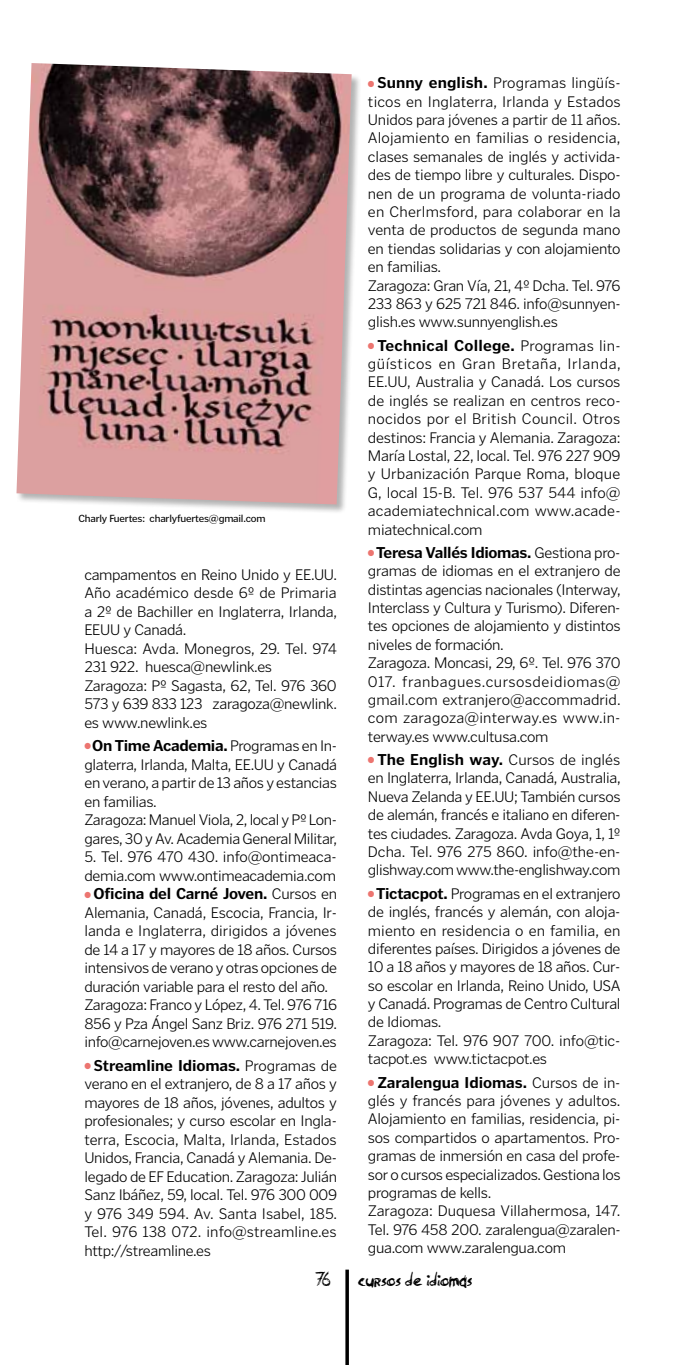
<style>
.page{position:relative;width:695px;height:1365px;background:#fff}
.page>*{position:absolute;margin:0;border:0;box-sizing:border-box;transform-origin:0 0}
.t1{font:21px "Philip'Signature";color:#000}
.t2{font:300 15.75px/18.4px "Poynter Gothic Text";letter-spacing:-.02em;color:#000}
.t3{font:10.5px "Poynter Gothic Text Tab";letter-spacing:-.02em;color:#000}
.s1{color:#ec7570}
.s2{font-weight:700}
</style>
<div class="page">
<svg style="left:345px;top:1269px;width:4px;height:95px"></svg>
<div style="left:16px;top:62px;width:345px;height:452px;background:#000;opacity:.3"></div>
<img style="left:16px;top:63px;width:335px;height:441px">
<p class="t3" style="left:78px;top:512px;width:188px">Charly Fuertes: charlyfuertes@gmail.com</p>
<p class="t2" style="left:84px;top:565px;width:254px">campamentos en Reino Unido y EE.UU.<br>Año académico desde 6º de Primaria a 2º de Bachiller en Inglaterra, Irlanda,<br>EEUU y Canadá.<br>Huesca: Avda. Monegros, 29. Tel. 974<br>231 922. huesca@newlink.es<br>Zaragoza: Pº Sagasta, 62, Tel. 976 360<br>573 y 639 833 123 zaragoza@newlink. es www.newlink.es</p>
<p class="t2" style="left:84px;top:736px;width:254px"><span class="s1">●</span> <span class="s2">On Time Academia.</span> Programas en In&shy;glaterra, Irlanda, Malta, EE.UU y Canadá en verano, a partir de 13 años y estancias en familias.<br>Zaragoza: Manuel Viola, 2, local y Pº Lon&shy;gares, 30 y Av. Academia General Militar,</p>
<p class="t2" style="left:84px;top:847px;width:254px">5. Tel. 976 470 430. info@ontimeaca&shy;demia.com www.ontimeacademia.com</p>
<p class="t2" style="left:84px;top:884px;width:254px"><span class="s1">●</span> <span class="s2">Oficina del Carné Joven.</span> Cursos en Alemania, Canadá, Escocia, Francia, Ir&shy;landa e Inglaterra, dirigidos a jóvenes de 14 a 17 y mayores de 18 años. Cursos intensivos de verano y otras opciones de duración variable para el resto del año.<br>Zaragoza: Franco y López, 4. Tel. 976 716<br>856 y Pza Ángel Sanz Briz. 976 271 519. info@carnejoven.es www.carnejoven.es</p>
<p class="t2" style="left:84px;top:1056px;width:254px;text-align:justify"><span class="s1">●</span> <span class="s2">Streamline Idiomas.</span> Programas de verano en el extranjero, de 8 a 17 años y mayores de 18 años, jóvenes, adultos y profesionales; y curso escolar en Ingla&shy;terra, Escocia, Malta, Irlanda, Estados Unidos, Francia, Canadá y Alemania. De&shy;legado de EF Education. Zaragoza: Julián Sanz Ibáñez, 59, local. Tel. 976 300 009 y 976 349 594. Av. Santa Isabel, 185.<br>Tel. 976 138 072. info@streamline.es http://streamline.es</p>
<p class="t2" style="left:368px;top:74px;width:254px"><span class="s1">●</span> <span class="s2">Sunny english.</span> Programas lingüís&shy;ticos en Inglaterra, Irlanda y Estados Unidos para jóvenes a partir de 11 años.<br>Alojamiento en familias o residencia, clases semanales de inglés y activida&shy;des de tiempo libre y culturales. Dispo&shy;nen de un programa de volunta-riado en Cherlmsford, para colaborar en la venta de productos de segunda mano en tiendas solidarias y con alojamiento en familias.<br>Zaragoza: Gran Vía, 21, 4º Dcha. Tel. 976<br>233 863 y 625 721 846. info@sunnyen&shy;glish.es www.sunnyenglish.es</p>
<p class="t2" style="left:368px;top:336px;width:254px;text-align:justify"><span class="s1">●</span> <span class="s2">Technical College.</span> Programas lin&shy;güísticos en Gran Bretaña, Irlanda, EE.UU, Australia y Canadá. Los cursos de inglés se realizan en centros reco&shy;nocidos por el British Council. Otros destinos: Francia y Alemania. Zaragoza:<br>María Lostal, 22, local. Tel. 976 227 909 y Urbanización Parque Roma, bloque G, local 15-B. Tel. 976 537 544 info@ academiatechnical.com www.acade&shy;miatechnical.com</p>
<p class="t2" style="left:368px;top:543px;width:254px"><span class="s1">●</span> <span class="s2">Teresa Vallés Idiomas.</span> Gestiona pro&shy;gramas de idiomas en el extranjero de distintas agencias nacionales (Interway, Interclass y Cultura y Turismo). Diferen&shy;tes opciones de alojamiento y distintos niveles de formación.<br>Zaragoza. Moncasi, 29, 6º. Tel. 976 370<br>017. franbagues.cursosdeidiomas@ gmail.com extranjero@accommadrid. com zaragoza@interway.es www.in&shy;terway.es www.cultusa.com</p>
<p class="t2" style="left:368px;top:750px;width:254px;text-align:justify"><span class="s1">●</span> <span class="s2">The English way.</span> Cursos de inglés en Inglaterra, Irlanda, Canadá, Australia, Nueva Zelanda y EE.UU; También cursos de alemán, francés e italiano en diferen&shy;tes ciudades. Zaragoza. Avda Goya, 1, 1º Dcha. Tel. 976 275 860. info@the-en&shy;glishway.com www.the-englishway.com</p>
<p class="t2" style="left:368px;top:884px;width:254px"><span class="s1">●</span> <span class="s2">Tictacpot.</span> Programas en el extranjero de inglés, francés y alemán, con aloja&shy;miento en residencia o en familia, en diferentes países. Dirigidos a jóvenes de 10 a 18 años y mayores de 18 años. Cur&shy;so escolar en Irlanda, Reino Unido, USA y Canadá. Programas de Centro Cultural de Idiomas.<br>Zaragoza: Tel. 976 907 700. info@tic&shy;tacpot.es www.tictacpot.es</p>
<p class="t2" style="left:368px;top:1072px;width:254px"><span class="s1">●</span> <span class="s2">Zaralengua Idiomas.</span> Cursos de in&shy;glés y francés para jóvenes y adultos.<br>Alojamiento en familias, residencia, pi&shy;sos compartidos o apartamentos. Pro&shy;gramas de inmersión en casa del profe&shy;sor o cursos especializados. Gestiona los programas de kells.<br>Zaragoza: Duquesa Villahermosa, 147.<br>Tel. 976 458 200. zaralengua@zaralen&shy;gua.com www.zaralengua.com</p>
<p class="t1" style="left:315px;top:1266px;width:17px">76</p>
<p class="t1" style="left:358px;top:1266px;width:116px">cursos de idiomas</p>
</div>
